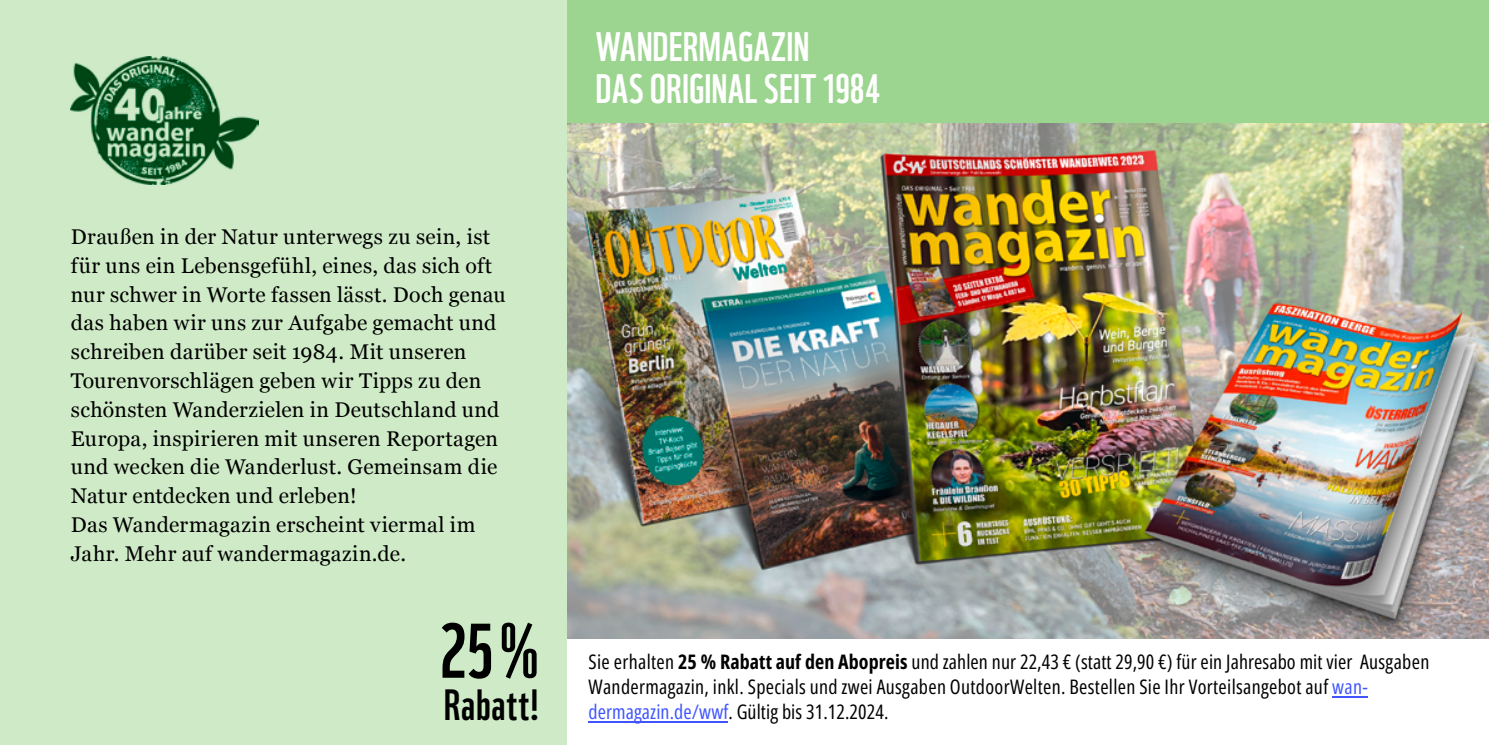
<style>
.page{position:relative;width:1489px;height:745px;background:#fff}
.page>*{position:absolute;margin:0;border:0;box-sizing:border-box;transform-origin:0 0}
.t1{font:75px "WWF";color:#000}
.t2{font:42.5px "WWF";letter-spacing:.015em;color:#000}
.t3{font:40px/42.5px "WWF";color:#fff}
.t4{font:21.25px/28.8px "Georgia";letter-spacing:.015em;color:#000}
.t5{font:20px/25px "Open Sans Condensed";letter-spacing:.015em;color:#000}
.s1{font-weight:700}
.s2{color:#4055ff}
</style>
<div class="page">
<div style="left:0;top:0;width:567px;height:744px;background:#ceeac6"></div>
<hr style="left:588px;top:721px;width:140px;height:1px;background:#4055ff">
<hr style="left:1331px;top:696px;width:36px;height:1px;background:#4055ff">
<div style="left:567px;top:0;width:921px;height:123px;background:#9cd58f"></div>
<img style="left:567px;top:123px;width:921px;height:515px">
<img style="left:71px;top:57px;width:187px;height:127px">
<p class="t4" style="left:71px;top:221px;width:436px">Draußen in der Natur unterwegs zu sein, ist für uns ein Lebensgefühl, eines, das sich oft nur schwer in Worte fassen lässt. Doch genau das haben wir uns zur Aufgabe gemacht und schreiben darüber seit 1984. Mit unseren Tourenvorschlägen geben wir Tipps zu den schönsten Wanderzielen in Deutschland und Europa, inspirieren mit unseren Reportagen und wecken die Wanderlust. Gemeinsam die Natur entdecken und erleben!<br>Das Wandermagazin erscheint viermal im Jahr. Mehr auf wandermagazin.de.</p>
<h1 class="t1" style="left:439px;top:600px;width:101px">25 %</h1>
<h2 class="t2" style="left:444px;top:676px;width:96px">Rabatt!</h2>
<h3 class="t3" style="left:595px;top:23px;width:287px">WANDERMAGAZIN<br>DAS ORIGINAL SEIT 1984</h3>
<p class="t5" style="left:588px;top:648px;width:842px">Sie erhalten <span class="s1">25 % Rabatt auf den Abopreis</span> und zahlen nur 22,43 € (statt 29,90 €) für ein Jahresabo mit vier Ausgaben<br>Wandermagazin, inkl. Specials und zwei Ausgaben OutdoorWelten. Bestellen Sie Ihr Vorteilsangebot auf <span class="s2">wan&shy;dermagazin.de/wwf</span>. Gültig bis 31.12.2024.</p>
</div>
